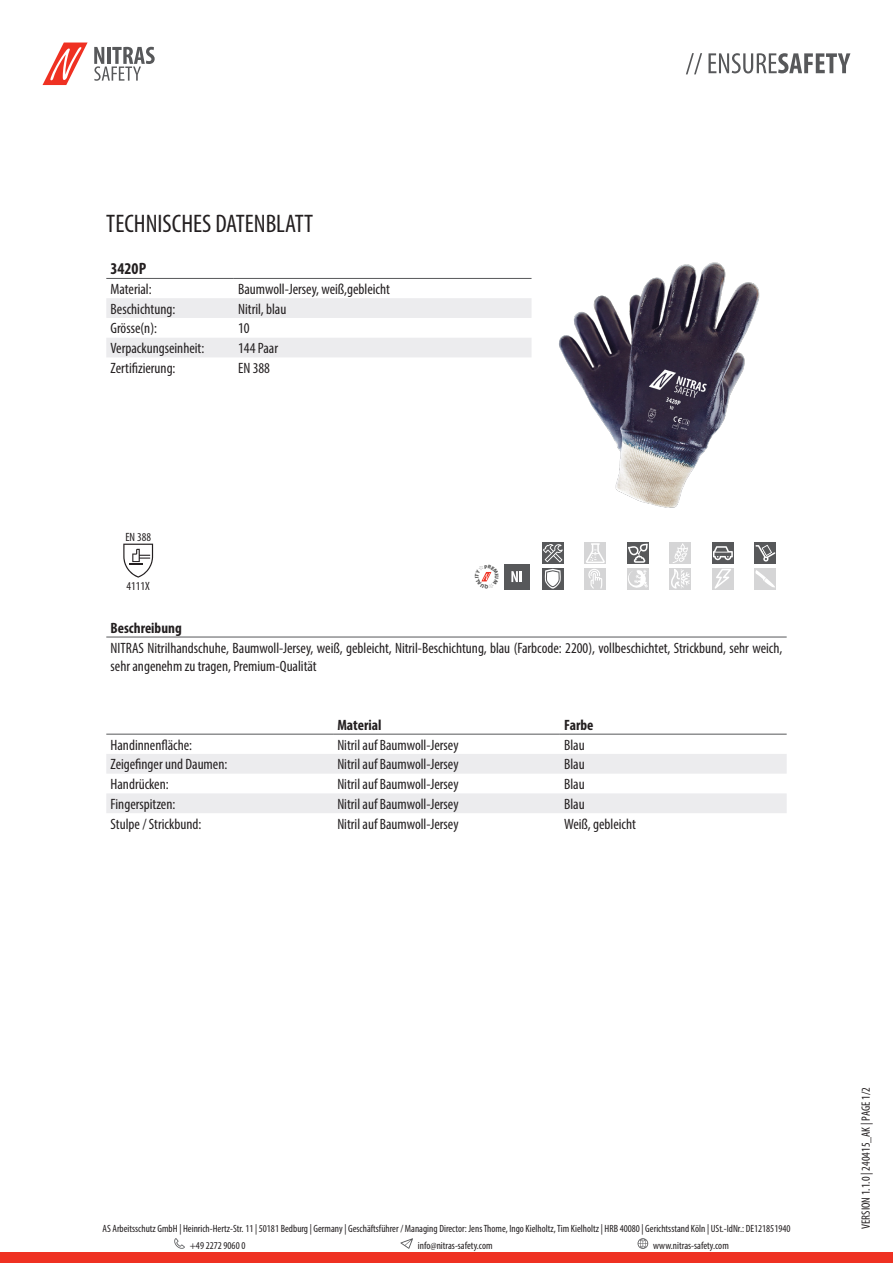
<style>
.page{position:relative;width:893px;height:1263px;background:#fff}
.page>*{position:absolute;margin:0;border:0;box-sizing:border-box;transform-origin:0 0}
.t1{font:condensed 25.5px "Myriad Pro";color:#231f20}
.t2{font:700 condensed 16.5px "Myriad Pro";color:#231f20}
.t3{font:condensed 15px/18px "Myriad Pro";color:#231f20}
.t4{font:700 condensed 15px "Myriad Pro";color:#231f20}
.t5{font:condensed 12px "Myriad Pro";color:#231f20}
.t6{font:condensed 10.5px/17px "Myriad Pro";color:#231f20}
</style>
<div class="page">
<div style="left:0;top:1252px;width:893px;height:11px;background:#ef3122"></div>
<svg style="left:174px;top:1238px;width:11px;height:11px"></svg>
<svg style="left:400px;top:1238px;width:13px;height:11px"></svg>
<svg style="left:638px;top:1238px;width:10px;height:11px"></svg>
<svg style="left:43px;top:43px;width:45px;height:42px"></svg>
<svg style="left:94px;top:47px;width:61px;height:34px"></svg>
<svg style="left:686px;top:53px;width:16px;height:21px"></svg>
<svg style="left:708px;top:53px;width:142px;height:20px"></svg>
<svg style="left:106px;top:298px;width:425px;height:59px"></svg>
<hr style="left:106px;top:278px;width:128px;height:1px;background:#57585a">
<hr style="left:234px;top:278px;width:297px;height:1px;background:#57585a">
<img style="left:531px;top:262px;width:229px;height:246px">
<svg style="left:123px;top:544px;width:30px;height:34px"></svg>
<div style="left:504px;top:564px;width:25px;height:25px;background:#57585a"></div>
<svg style="left:511px;top:571px;width:11px;height:11px"></svg>
<div style="left:542px;top:542px;width:21px;height:22px;background:#57585a"></div>
<svg style="left:543px;top:544px;width:20px;height:18px"></svg>
<div style="left:585px;top:542px;width:21px;height:22px;background:#d5d5d6"></div>
<svg style="left:586px;top:543px;width:19px;height:20px"></svg>
<svg style="left:627px;top:542px;width:21px;height:22px"></svg>
<svg style="left:628px;top:544px;width:20px;height:19px"></svg>
<div style="left:670px;top:542px;width:21px;height:22px;background:#d5d5d6"></div>
<svg style="left:673px;top:543px;width:15px;height:20px"></svg>
<div style="left:712px;top:542px;width:21px;height:22px;background:#57585a"></div>
<svg style="left:713px;top:546px;width:20px;height:14px"></svg>
<div style="left:755px;top:542px;width:21px;height:22px;background:#57585a"></div>
<svg style="left:755px;top:545px;width:20px;height:17px"></svg>
<div style="left:542px;top:568px;width:21px;height:21px;background:#57585a"></div>
<svg style="left:544px;top:569px;width:17px;height:20px"></svg>
<div style="left:585px;top:568px;width:21px;height:21px;background:#d5d5d6"></div>
<svg style="left:588px;top:569px;width:14px;height:20px"></svg>
<div style="left:627px;top:568px;width:21px;height:21px;background:#d5d5d6"></div>
<svg style="left:628px;top:570px;width:20px;height:18px"></svg>
<div style="left:670px;top:568px;width:21px;height:21px;background:#d5d5d6"></div>
<svg style="left:671px;top:569px;width:19px;height:20px"></svg>
<div style="left:712px;top:568px;width:21px;height:21px;background:#d5d5d6"></div>
<svg style="left:715px;top:569px;width:16px;height:20px"></svg>
<div style="left:755px;top:568px;width:21px;height:21px;background:#d5d5d6"></div>
<svg style="left:755px;top:570px;width:20px;height:18px"></svg>
<hr style="left:106px;top:637px;width:681px;height:1px;background:#57585a">
<svg style="left:106px;top:754px;width:681px;height:59px"></svg>
<hr style="left:106px;top:734px;width:227px;height:1px;background:#57585a">
<hr style="left:333px;top:734px;width:227px;height:1px;background:#57585a">
<hr style="left:560px;top:734px;width:227px;height:1px;background:#57585a">
<svg style="left:481px;top:572px;width:11px;height:10px"></svg>
<p class="t1" style="left:106px;top:208px;width:208px">TECHNISCHES DATENBLATT</p>
<p class="t2" style="left:111px;top:258px;width:37px">3420P</p>
<p class="t3" style="left:111px;top:280px;width:43px">Material:</p>
<p class="t3" style="left:238px;top:280px;width:153px">Baumwoll-Jersey, weiß,gebleicht</p>
<p class="t3" style="left:111px;top:300px;width:66px">Beschichtung:</p>
<p class="t3" style="left:238px;top:300px;width:50px">Nitril, blau</p>
<p class="t3" style="left:111px;top:319px;width:48px">Grösse(n):</p>
<p class="t3" style="left:238px;top:319px;width:13px">10</p>
<p class="t3" style="left:111px;top:339px;width:95px">Verpackungseinheit:</p>
<p class="t3" style="left:238px;top:339px;width:41px">144 Paar</p>
<p class="t3" style="left:111px;top:359px;width:67px">Zertifizierung:</p>
<p class="t3" style="left:238px;top:359px;width:33px">EN 388</p>
<p class="t5" style="left:125px;top:529px;width:27px">EN 388</p>
<p class="t5" style="left:127px;top:578px;width:25px">4111X</p>
<p class="t4" style="left:111px;top:618px;width:73px">Beschreibung</p>
<p class="t3" style="left:111px;top:638px;width:673px">NITRAS Nitrilhandschuhe, Baumwoll-Jersey, weiß, gebleicht, Nitril-Beschichtung, blau (Farbcode: 2200), vollbeschichtet, Strickbund, sehr weich, sehr angenehm zu tragen, Premium-Qualität</p>
<p class="t4" style="left:337px;top:715px;width:46px">Material</p>
<p class="t4" style="left:564px;top:715px;width:31px">Farbe</p>
<p class="t3" style="left:111px;top:735px;width:83px">Handinnenfläche:</p>
<p class="t3" style="left:337px;top:735px;width:123px">Nitril auf Baumwoll-Jersey</p>
<p class="t3" style="left:564px;top:735px;width:22px">Blau</p>
<p class="t3" style="left:111px;top:755px;width:118px">Zeigefinger und Daumen:</p>
<p class="t3" style="left:337px;top:755px;width:123px">Nitril auf Baumwoll-Jersey</p>
<p class="t3" style="left:564px;top:755px;width:22px">Blau</p>
<p class="t3" style="left:111px;top:775px;width:60px">Handrücken:</p>
<p class="t3" style="left:337px;top:775px;width:123px">Nitril auf Baumwoll-Jersey</p>
<p class="t3" style="left:564px;top:775px;width:22px">Blau</p>
<p class="t3" style="left:111px;top:795px;width:66px">Fingerspitzen:</p>
<p class="t3" style="left:337px;top:795px;width:123px">Nitril auf Baumwoll-Jersey</p>
<p class="t3" style="left:564px;top:795px;width:22px">Blau</p>
<p class="t3" style="left:111px;top:814px;width:92px">Stulpe / Strickbund:</p>
<p class="t3" style="left:337px;top:814px;width:123px">Nitril auf Baumwoll-Jersey</p>
<p class="t3" style="left:564px;top:814px;width:73px">Weiß, gebleicht</p>
<p class="t6" style="left:190px;top:1220px;width:602px;text-indent:-87px">AS Arbeitsschutz GmbH | Heinrich-Hertz-Str. 11 | 50181 Bedburg | Germany | Geschäftsführer / Managing Director: Jens Thome, Ingo Kielholtz, Tim Kielholtz | HRB 40080 | Gerichtsstand Köln | USt.-IdNr.: DE121851940 +49 2272 9060 0</p>
<p class="t6" style="left:418px;top:1237px;width:76px">info@nitras-safety.com</p>
<p class="t6" style="left:653px;top:1237px;width:77px">www.nitras-safety.com</p>
<p class="t5" style="left:859px;top:1229px;width:143px;rotate:-90deg">VERSION 1.1.0 | 240415_AK | PAGE 1/2</p>
</div>
